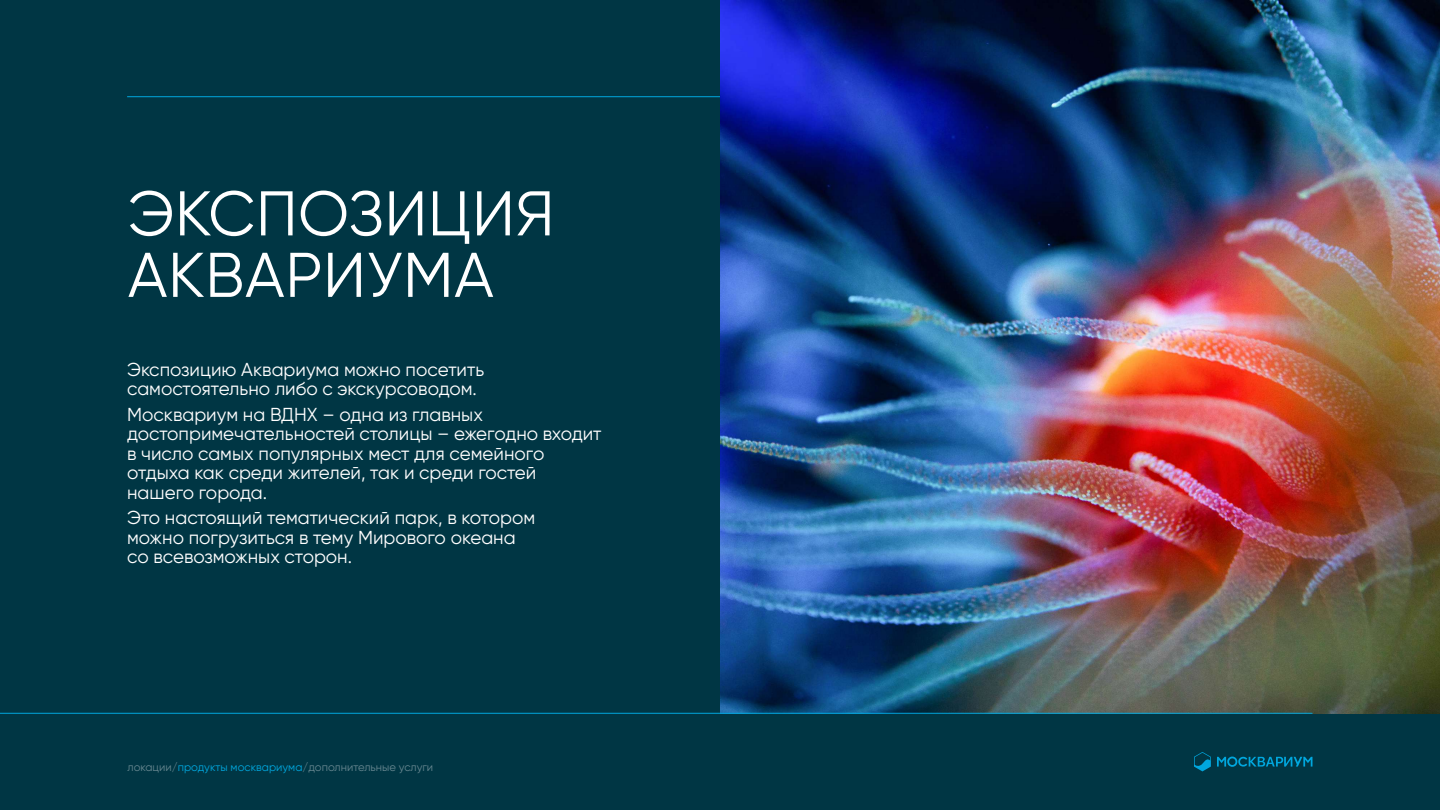
<style>
.page{position:relative;width:1440px;height:810px;background:#003644}
.page>*{position:absolute;margin:0;border:0;box-sizing:border-box;transform-origin:0 0}
.t1{font:63px/61.5px "Gilroy";letter-spacing:.01em;color:#fff}
.t2{font:18.75px/19.5px "Gilroy";color:#fff}
.t3{font:11.25px "Gilroy";color:#66868f}
.s1{color:#00a7de}
</style>
<div class="page">
<hr style="left:127px;top:96px;width:1313px;height:1px;background:#00a7de">
<img style="left:720px;top:0;width:720px;height:714px">
<hr style="left:0;top:713px;width:1312px;height:1px;background:#00a7de">
<svg style="left:1194px;top:752px;width:17px;height:19px"></svg>
<svg style="left:1217px;top:757px;width:95px;height:10px"></svg>
<h1 class="t1" style="left:128px;top:182px;width:428px">ЭКСПОЗИЦИЯ<br>АКВАРИУМА</h1>
<p class="t2" style="left:127px;top:360px;width:359px">Экспозицию Аквариума можно посетить самостоятельно либо с экскурсоводом.</p>
<p class="t2" style="left:127px;top:405px;width:476px">Москвариум на ВДНХ – одна из главных достопримечательностей столицы – ежегодно входит в число самых популярных мест для семейного отдыха как среди жителей, так и среди гостей нашего города.</p>
<p class="t2" style="left:127px;top:508px;width:410px">Это настоящий тематический парк, в котором можно погрузиться в тему Мирового океана со всевозможных сторон.</p>
<p class="t3" style="left:128px;top:761px;width:307px">локации/<span class="s1">продукты москвариума</span>/дополнительные услуги</p>
</div>
